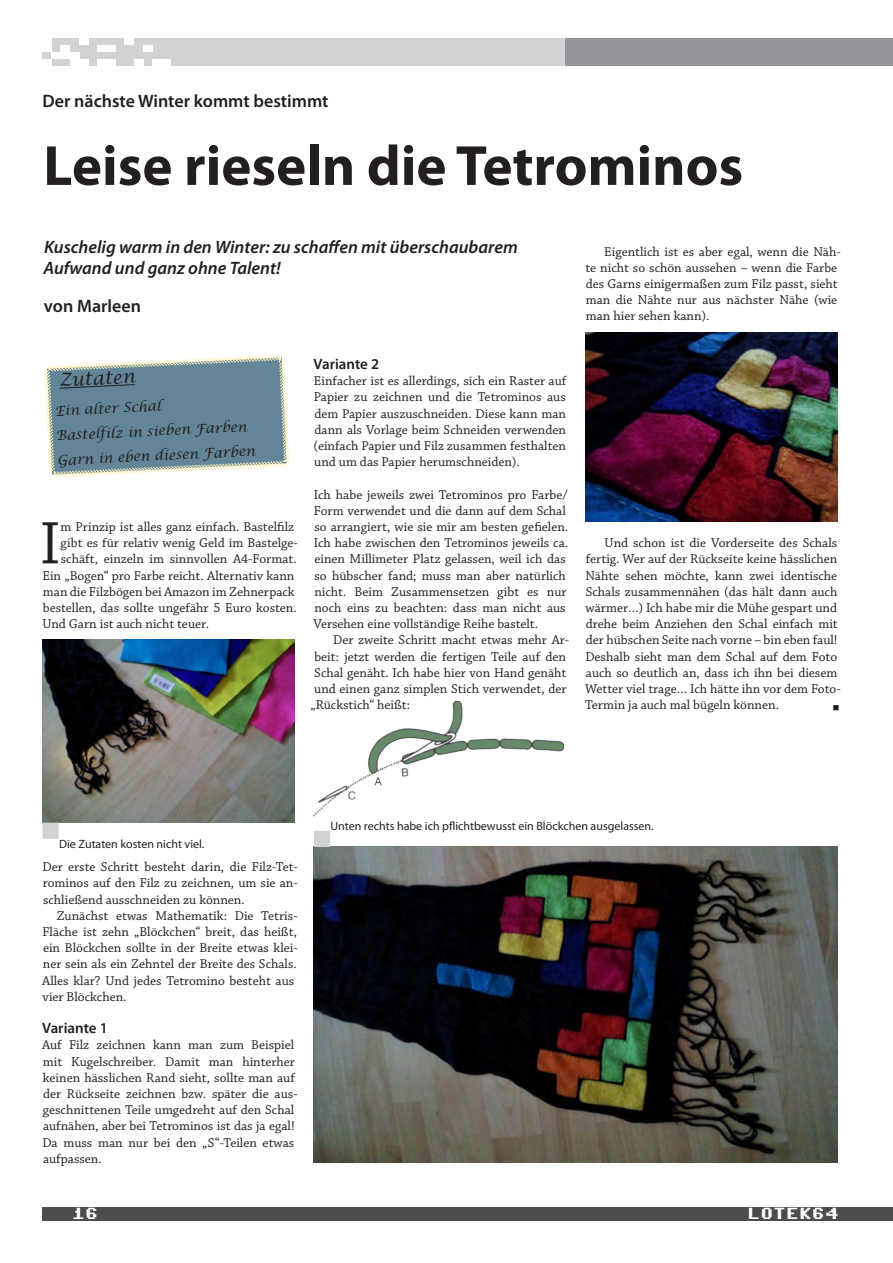
<style>
.page{position:relative;width:893px;height:1263px;background:#fff}
.page>*{position:absolute;margin:0;border:0;box-sizing:border-box;transform-origin:0 0}
.t1{font:63.3px "Chaparral Pro";color:#231f20}
.t2{font:700 57px "Myriad Pro";color:#231f20}
.t3{font:italic 600 18px/21.6px "Myriad Pro";color:#231f20}
.t4{font:600 18px "Myriad Pro";color:#231f20}
.t5{font:italic 18px "Lucida Calligraphy";color:#231f20}
.t6{font:16.5px "Commodore 64";color:#fff}
.t7{font:600 15px "Myriad Pro";color:#231f20}
.t8{font:13.5px/16.2px "Chaparral Pro";color:#231f20}
.t9{font:italic 13.5px/24.8px "Lucida Calligraphy";color:#231f20}
.t10{font:13.5px "Commodore 64";color:#231f20}
.t11{font:12px "Myriad Pro";color:#231f20}
</style>
<div class="page">
<div style="left:43px;top:38px;width:522px;height:27px;background:#d1d2d4"></div>
<div style="left:565px;top:38px;width:328px;height:27px;background:#939598"></div>
<div style="left:143px;top:45px;width:9px;height:7px;background:#fff"></div>
<div style="left:52px;top:52px;width:9px;height:7px;background:#fff"></div>
<div style="left:61px;top:45px;width:9px;height:7px;background:#fff"></div>
<div style="left:43px;top:38px;width:9px;height:7px;background:#fff"></div>
<div style="left:125px;top:38px;width:9px;height:7px;background:#fff"></div>
<div style="left:79px;top:38px;width:9px;height:7px;background:#fff"></div>
<div style="left:97px;top:45px;width:10px;height:7px;background:#fff"></div>
<div style="left:107px;top:45px;width:9px;height:7px;background:#fff"></div>
<div style="left:43px;top:45px;width:9px;height:7px;background:#fff"></div>
<div style="left:61px;top:52px;width:9px;height:7px;background:#fff"></div>
<div style="left:70px;top:52px;width:9px;height:7px;background:#fff"></div>
<div style="left:70px;top:59px;width:9px;height:6px;background:#fff"></div>
<div style="left:79px;top:59px;width:9px;height:6px;background:#fff"></div>
<div style="left:97px;top:59px;width:10px;height:6px;background:#fff"></div>
<div style="left:107px;top:59px;width:9px;height:6px;background:#fff"></div>
<div style="left:134px;top:59px;width:9px;height:6px;background:#fff"></div>
<div style="left:152px;top:59px;width:9px;height:6px;background:#fff"></div>
<div style="left:161px;top:59px;width:10px;height:6px;background:#fff"></div>
<div style="left:43px;top:59px;width:9px;height:6px;background:#fff"></div>
<div style="left:43px;top:1207px;width:850px;height:13px;background:#4b4c4d"></div>
<img style="left:43px;top:639px;width:252px;height:184px">
<img style="left:314px;top:847px;width:524px;height:316px">
<svg style="left:44px;top:355px;width:246px;height:123px;background:#829da8"></svg>
<img style="left:314px;top:701px;width:251px;height:116px">
<img style="left:585px;top:332px;width:253px;height:189px">
<div style="left:43px;top:823px;width:16px;height:16px;background:#d1d2d4;border:1px solid #d1d2d4"></div>
<div style="left:314px;top:831px;width:16px;height:16px;background:#d1d2d4"></div>
<h3 class="t4" style="left:43px;top:90px;width:287px">Der nächste Winter kommt bestimmt</h3>
<h2 class="t2" style="left:43px;top:129px;width:701px">Leise rieseln die Tetrominos</h2>
<h3 class="t3" style="left:44px;top:236px;width:476px">Kuschelig warm in den Winter: zu schaffen mit überschaubarem<br>Aufwand und ganz ohne Talent!</h3>
<h3 class="t4" style="left:44px;top:295px;width:99px">von Marleen</h3>
<h3 class="t5" style="left:59px;top:369px;width:77px;rotate:-3deg">Zutaten</h3>
<p class="t9" style="left:54px;top:399px;width:200px;rotate:-3deg">Ein alter Schal<br>Bastelfilz in sieben Farben<br>Garn in eben diesen Farben</p>
<h1 class="t1" style="left:40px;top:508px;width:22px">I</h1>
<p class="t8" style="left:61px;top:519px;width:235px">m Prinzip ist alles ganz einfach. Bastelfilz</p>
<p class="t8" style="left:61px;top:535px;width:239px">gibt es für relativ wenig Geld im Bastelge-</p>
<p class="t8" style="left:61px;top:552px;width:237px">schäft, einzeln im sinnvollen A4-Format.</p>
<p class="t8" style="left:42px;top:568px;width:254px">Ein „Bogen“ pro Farbe reicht. Alternativ kann</p>
<p class="t8" style="left:43px;top:584px;width:253px">man die Filzbögen bei Amazon im Zehnerpack</p>
<p class="t8" style="left:43px;top:600px;width:255px">bestellen, das sollte ungefähr 5 Euro kosten.</p>
<p class="t8" style="left:42px;top:616px;width:168px">Und Garn ist auch nicht teuer.</p>
<p class="t7" style="left:314px;top:354px;width:67px">Variante 2</p>
<p class="t8" style="left:314px;top:373px;width:254px;text-align:justify">Einfacher ist es allerdings, sich ein Raster auf Papier zu zeichnen und die Tetrominos aus dem Papier auszuschneiden. Diese kann man dann als Vorlage beim Schneiden verwenden (einfach Papier und Filz zusammen festhalten und um das Papier herumschneiden).</p>
<p class="t8" style="left:313px;top:487px;width:256px">Ich habe jeweils zwei Tetrominos pro Farbe/ Form verwendet und die dann auf dem Schal so arrangiert, wie sie mir am besten gefielen.<br>Ich habe zwischen den Tetrominos jeweils ca. einen Millimeter Platz gelassen, weil ich das so hübscher fand; muss man aber natürlich nicht. Beim Zusammensetzen gibt es nur noch eins zu beachten: dass man nicht aus Versehen eine vollständige Reihe bastelt.</p>
<p class="t8" style="left:310px;top:633px;width:260px;text-indent:23px">Der zweite Schritt macht etwas mehr Ar&shy;beit: jetzt werden die fertigen Teile auf den Schal genäht. Ich habe hier von Hand genäht und einen ganz simplen Stich verwendet, der „Rückstich“ heißt:</p>
<p class="t8" style="left:586px;top:244px;width:257px;text-indent:19px">Eigentlich ist es aber egal, wenn die Näh&shy;te nicht so schön aussehen – wenn die Farbe des Garns einigermaßen zum Filz passt, sieht man die Nähte nur aus nächster Nähe (wie man hier sehen kann).</p>
<p class="t8" style="left:585px;top:535px;width:257px;text-indent:20px">Und schon ist die Vorderseite des Schals fertig. Wer auf der Rückseite keine hässlichen Nähte sehen möchte, kann zwei identische Schals zusammennähen (das hält dann auch wärmer…) Ich habe mir die Mühe gespart und drehe beim Anziehen den Schal einfach mit der hübschen Seite nach vorne – bin eben faul!<br>Deshalb sieht man dem Schal auf dem Foto auch so deutlich an, dass ich ihn bei diesem Wetter viel trage… Ich hätte ihn vor dem Foto-Termin ja auch mal bügeln können.</p>
<p class="t10" style="left:828px;top:699px;width:12px">¬</p>
<p class="t11" style="left:59px;top:836px;width:147px">Die Zutaten kosten nicht viel.</p>
<p class="t8" style="left:42px;top:859px;width:257px;text-align:justify">Der erste Schritt besteht darin, die Filz-Tet&shy;rominos auf den Filz zu zeichnen, um sie an&shy;schließend ausschneiden zu können.</p>
<p class="t8" style="left:42px;top:908px;width:257px;text-indent:15px">Zunächst etwas Mathematik: Die Tetris-Fläche ist zehn „Blöckchen“ breit, das heißt, ein Blöckchen sollte in der Breite etwas klei&shy;ner sein als ein Zehntel der Breite des Schals.<br>Alles klar? Und jedes Tetromino besteht aus vier Blöckchen.</p>
<p class="t7" style="left:42px;top:1019px;width:67px">Variante 1</p>
<p class="t8" style="left:42px;top:1038px;width:257px">Auf Filz zeichnen kann man zum Beispiel mit Kugelschreiber. Damit man hinterher keinen hässlichen Rand sieht, sollte man auf der Rückseite zeichnen bzw. später die aus&shy;geschnittenen Teile umgedreht auf den Schal aufnähen, aber bei Tetrominos ist das ja egal!<br>Da muss man nur bei den „S“-Teilen etwas aufpassen.</p>
<p class="t11" style="left:330px;top:818px;width:325px">Unten rechts habe ich pflichtbewusst ein Blöckchen ausgelassen.</p>
<p class="t6" style="left:72px;top:1206px;width:27px">16</p>
<p class="t6" style="left:747px;top:1206px;width:92px">LOTEK64</p>
</div>
